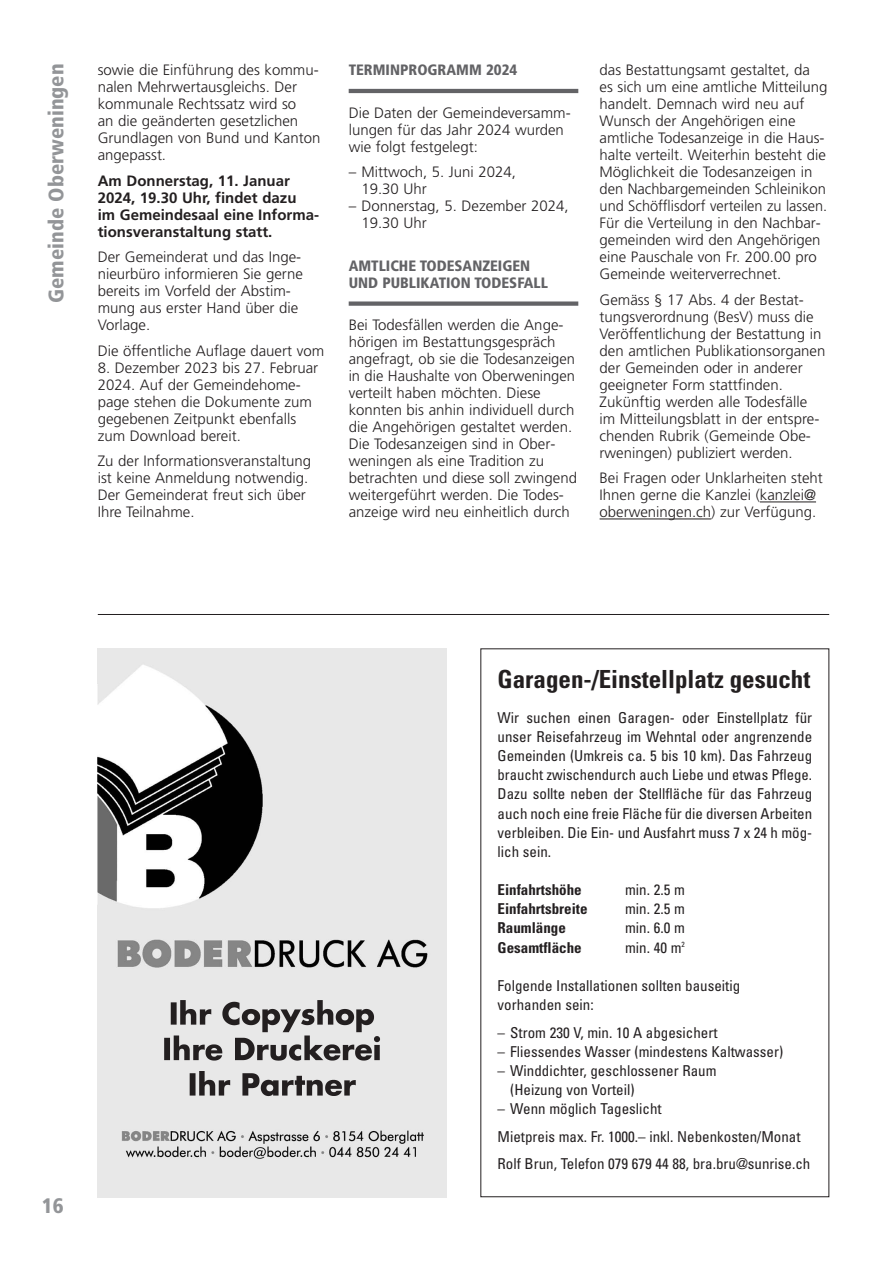
<style>
.page{position:relative;width:893px;height:1263px;background:#fff}
.page>*{position:absolute;margin:0;border:0;box-sizing:border-box;transform-origin:0 0}
.t1{font:700 condensed 24.9px "Univers";color:#231f20}
.t2{font:900 condensed 21px "Frutiger";color:#939598}
.t3{font:300 15px/17px "Frutiger";color:#231f20}
.t4{font:condensed 15px/19.2px "Univers";color:#231f20}
.t5{font:700 15px/17px "Frutiger";color:#231f20}
.t6{font:900 condensed 15px/17px "Frutiger";color:#636366}
.t7{font:700 condensed 15px "Univers";color:#231f20}
</style>
<div class="page">
<hr style="left:760px;top:502px;width:56px;height:1px;background:#231f20">
<hr style="left:600px;top:519px;width:111px;height:1px;background:#231f20">
<hr style="left:349px;top:89px;width:229px;height:4px;background:#636366">
<div style="left:349px;top:301px;width:229px;height:5px;background:#636366"></div>
<hr style="left:98px;top:614px;width:731px;height:1px;background:#231f20">
<img style="left:98px;top:648px;width:348px;height:549px">
<img style="left:159px;top:994px;width:226px;height:108px">
<p class="t3" style="left:98px;top:63px;width:224px">sowie die Einführung des kommu&shy;nalen Mehrwertausgleichs. Der kommunale Rechtssatz wird so<br>an die geänderten gesetzlichen<br>Grundlagen von Bund und Kanton angepasst.</p>
<p class="t5" style="left:98px;top:173px;width:223px">Am Donnerstag, 11. Januar<br>2024, 19.30 Uhr, findet dazu<br>im Gemeindesaal eine Informa - tionsveranstaltung statt.</p>
<p class="t3" style="left:98px;top:250px;width:207px">Der Gemeinderat und das Inge - nieurbüro informieren Sie gerne bereits im Vorfeld der Abstim&shy;mung aus erster Hand über die<br>Vorlage.</p>
<p class="t3" style="left:98px;top:343px;width:228px">Die öffentliche Auflage dauert vom</p>
<p class="t3" style="left:98px;top:360px;width:222px">8. Dezember 2023 bis 27. Februar<br>2024. Auf der Gemeindehome - page stehen die Dokumente zum gegebenen Zeitpunkt ebenfalls zum Download bereit.</p>
<p class="t3" style="left:98px;top:454px;width:215px">Zu der Informationsveranstaltung ist keine Anmeldung notwendig.</p>
<p class="t3" style="left:98px;top:488px;width:210px">Der Gemeinderat freut sich über<br>Ihre Teilnahme.</p>
<p class="t2" style="left:48px;top:303px;width:241px;rotate:-90deg">Gemeinde Oberweningen</p>
<p class="t3" style="left:600px;top:63px;width:229px">das Bestattungsamt gestaltet, da<br>es sich um eine amtliche Mitteilung handelt. Demnach wird neu auf Wunsch der Angehörigen eine amtliche Todesanzeige in die Haus - halte verteilt. Weiterhin besteht die Möglichkeit die Todesanzeigen in den Nachbargemeinden Schleinikon und Schöfflisdorf verteilen zu lassen.<br>Für die Verteilung in den Nachbar - gemeinden wird den Angehörigen eine Pauschale von Fr. 200.00 pro Gemeinde weiterverrechnet.</p>
<p class="t6" style="left:349px;top:63px;width:170px">TERMINPROGRAMM 2024</p>
<p class="t3" style="left:349px;top:105px;width:224px">Die Daten der Gemeindeversamm - lungen für das Jahr 2024 wurden wie folgt festgelegt:</p>
<p class="t3" style="left:361px;top:165px;width:156px;text-indent:-13px">– Mittwoch, 5. Juni 2024,<br>19.30 Uhr</p>
<p class="t3" style="left:361px;top:199px;width:209px;text-indent:-13px">– Donnerstag, 5. Dezember 2024,<br>19.30 Uhr</p>
<p class="t6" style="left:349px;top:258px;width:201px">AMTLICHE TODESANZEIGEN<br>UND PUBLIKATION TODESFALL</p>
<p class="t3" style="left:349px;top:318px;width:230px">Bei Todesfällen werden die Ange - hörigen im Bestattungsgespräch angefragt, ob sie die Todesanzeigen in die Haushalte von Oberweningen verteilt haben möchten. Diese konnten bis anhin individuell durch die Angehörigen gestaltet werden.<br>Die Todesanzeigen sind in Ober - weningen als eine Tradition zu betrachten und diese soll zwingend weitergeführt werden. Die Todes - anzeige wird neu einheitlich durch</p>
<p class="t3" style="left:600px;top:292px;width:227px">Gemäss § 17 Abs. 4 der Bestat - tungsverordnung (BesV) muss die<br>Veröffentlichung der Bestattung in den amtlichen Publikationsorganen der Gemeinden oder in anderer geeigneter Form stattfinden.<br>Zukünftig werden alle Todesfälle im Mitteilungsblatt in der entspre&shy;chenden Rubrik (Gemeinde Obe - rweningen) publiziert werden.</p>
<p class="t3" style="left:600px;top:471px;width:225px">Bei Fragen oder Unklarheiten steht<br>Ihnen gerne die Kanzlei (kanzlei@ oberweningen.ch) zur Verfügung.</p>
<p class="t2" style="left:42px;top:1197px;width:23px">16</p>
<p class="t1" style="left:497px;top:670px;width:314px">Garagen-/Einstellplatz gesucht</p>
<p class="t4" style="left:497px;top:709px;width:316px;text-align:justify">Wir suchen einen Garagen- oder Einstellplatz für unser Reisefahrzeug im Wehntal oder angrenzende Gemeinden (Umkreis ca. 5 bis 10 km). Das Fahrzeug braucht zwischendurch auch Liebe und etwas Pflege.<br>Dazu sollte neben der Stellfläche für das Fahrzeug auch noch eine freie Fläche für die diversen Arbeiten verbleiben. Die Ein- und Ausfahrt muss 7 x 24 h mög&shy;lich sein.</p>
<p class="t7" style="left:497px;top:884px;width:86px">Einfahrtshöhe</p>
<p class="t4" style="left:625px;top:881px;width:61px">min. 2.5 m</p>
<p class="t7" style="left:497px;top:903px;width:91px">Einfahrtsbreite</p>
<p class="t4" style="left:625px;top:901px;width:61px">min. 2.5 m</p>
<p class="t7" style="left:497px;top:922px;width:70px">Raumlänge</p>
<p class="t4" style="left:625px;top:920px;width:61px">min. 6.0 m</p>
<p class="t7" style="left:497px;top:942px;width:86px">Gesamtfläche</p>
<p class="t4" style="left:625px;top:939px;width:61px">min. 40 m<sup>2</sup></p>
<p class="t4" style="left:497px;top:977px;width:244px">Folgende Installationen sollten bauseitig vorhanden sein:</p>
<p class="t4" style="left:497px;top:1024px;width:221px">– Strom 230 V, min. 10 A abgesichert</p>
<p class="t4" style="left:497px;top:1043px;width:287px">– Fliessendes Wasser (mindestens Kaltwasser)</p>
<p class="t4" style="left:510px;top:1062px;width:208px;text-indent:-13px">– Winddichter, geschlossener Raum (Heizung von Vorteil)</p>
<p class="t4" style="left:497px;top:1100px;width:166px">– Wenn möglich Tageslicht</p>
<p class="t4" style="left:497px;top:1128px;width:305px">Mietpreis max. Fr. 1000.– inkl. Nebenkosten/Monat</p>
<p class="t4" style="left:497px;top:1156px;width:314px">Rolf Brun, Telefon 079 679 44 88, bra.bru@sunrise.ch</p>
</div>
